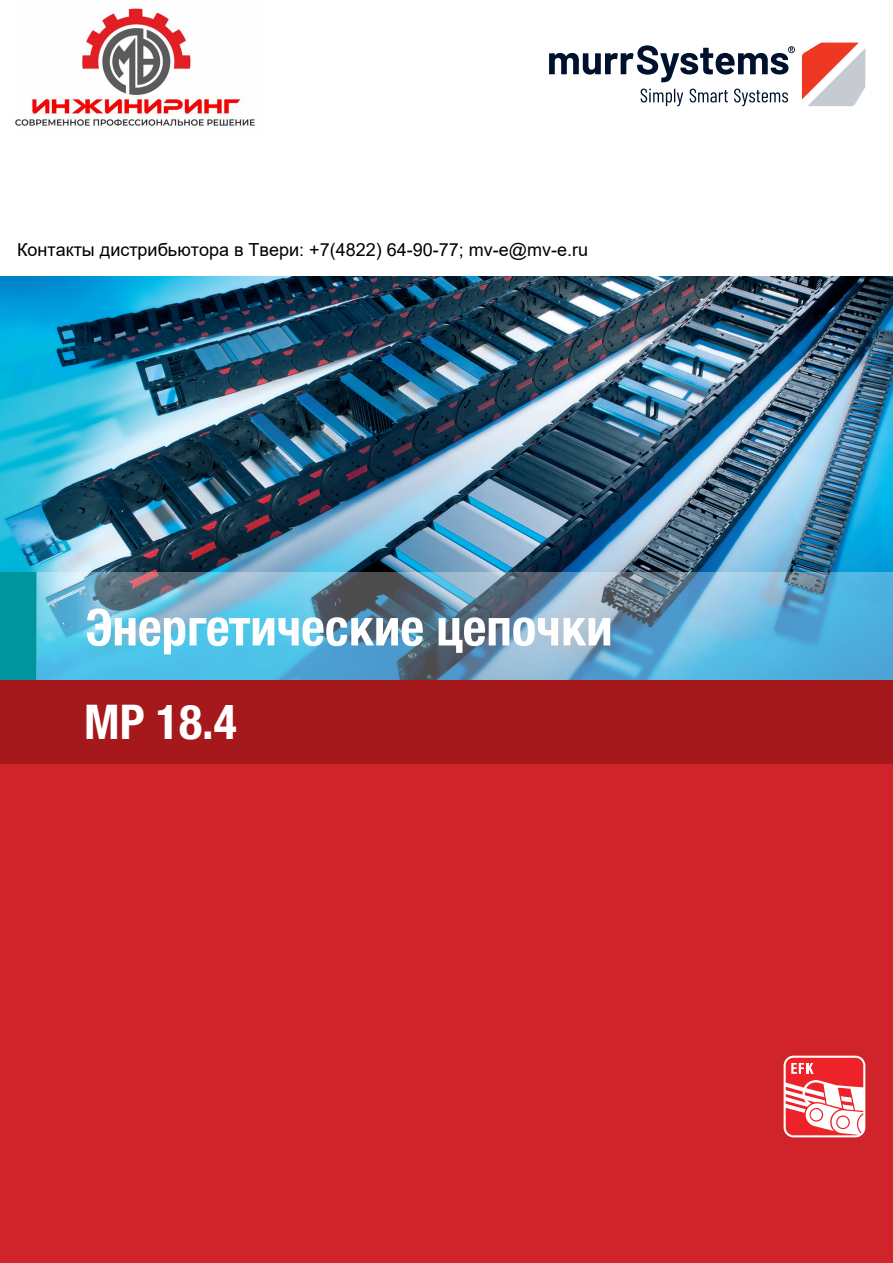
<style>
.page{position:relative;width:893px;height:1263px;background:#fff}
.page>*{position:absolute;margin:0;border:0;box-sizing:border-box;transform-origin:0 0}
.t1{font:700 condensed 51px "Helvetica Neue LTW1 G";color:#fff}
.t2{font:700 condensed 48px "Helvetica Neue LTW1 G";color:#fff}
.t3{font:18px "Arial";color:#000}
</style>
<div class="page">
<svg style="left:641px;top:89px;width:42px;height:17px"></svg>
<svg style="left:690px;top:89px;width:38px;height:14px"></svg>
<svg style="left:734px;top:89px;width:54px;height:17px"></svg>
<svg style="left:549px;top:45px;width:246px;height:37px"></svg>
<svg style="left:802px;top:43px;width:63px;height:63px"></svg>
<img style="left:0;top:276px;width:893px;height:296px">
<div style="left:0;top:572px;width:36px;height:110px;background:#00959e"></div>
<div style="left:0;top:680px;width:893px;height:583px;background:#d1232a"></div>
<svg style="left:36px;top:572px;width:857px;height:107px;background:#64a5c4"></svg>
<div style="left:0;top:679px;width:893px;height:84px;background:#a5181b"></div>
<svg style="left:791px;top:1055px;width:67px;height:83px"></svg>
<svg style="left:784px;top:1056px;width:81px;height:81px;background:#f5888c"></svg>
<img style="left:15px;top:7px;width:240px;height:119px">
<p class="t3" style="left:17px;top:239px;width:572px">Контакты дистрибьютора в Твери: +7(4822) 64-90-77; mv-e@mv-e.ru</p>
<h1 class="t1" style="left:85px;top:597px;width:529px">Энергетические цепочки</h1>
<h2 class="t2" style="left:84px;top:693px;width:154px">MP 18.4</h2>
</div>
